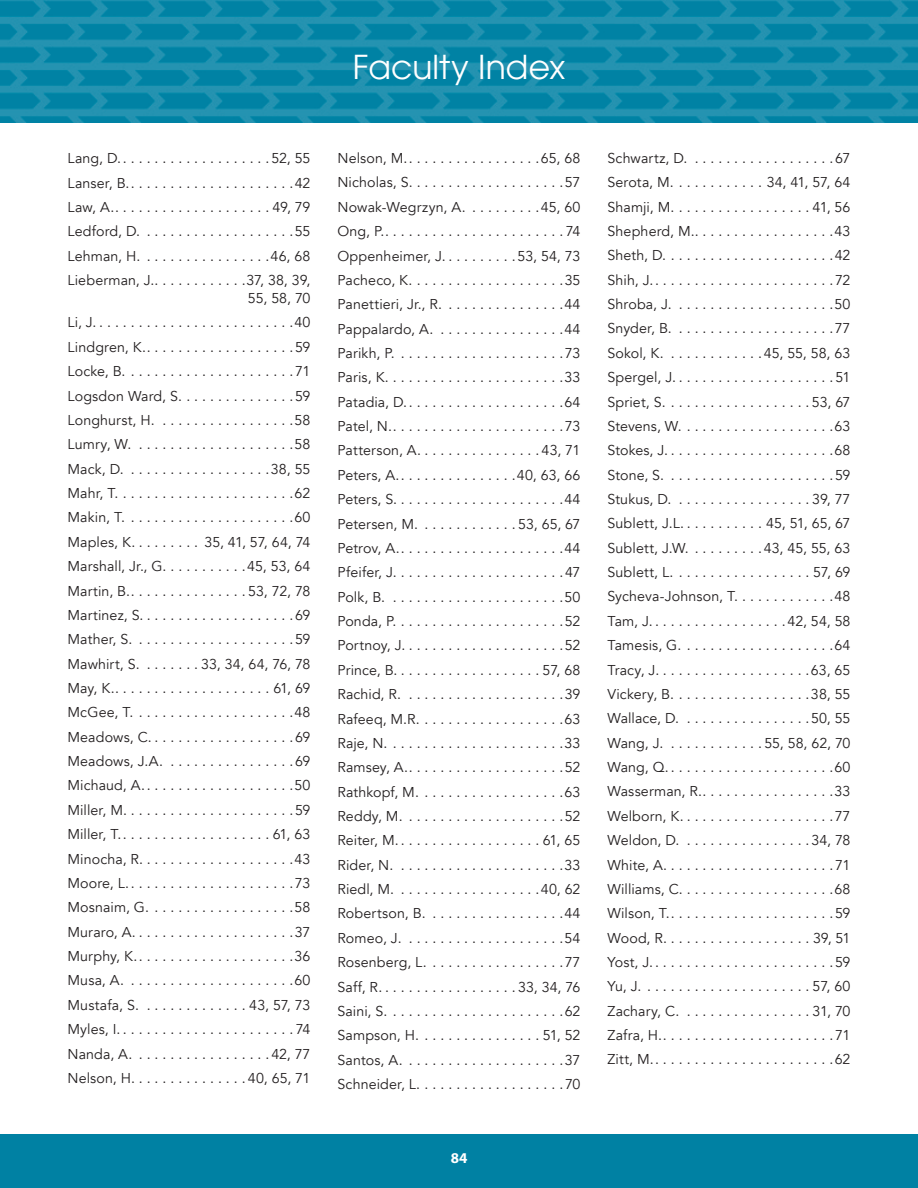
<style>
.page{position:relative;width:918px;height:1188px;background:#fff}
.page>*{position:absolute;margin:0;border:0;box-sizing:border-box;transform-origin:0 0}
.t1{font:33px "Avant Garde";color:#fff}
.t2{font:700 15px "Myriad Pro";color:#fff}
.t3{font:14.25px/24.3px "Avenir";letter-spacing:.01em;color:#231f20;text-align:justify}
</style>
<div class="page">
<div style="left:0;top:1134px;width:918px;height:54px;background:#0081a3"></div>
<img style="left:0;top:0;width:918px;height:122px">
<p class="t3" style="left:67px;top:146px;width:245px">Lang, D. . . . . . . . . . . . . . . . . . . .52, 55<br>Lanser, B. . . . . . . . . . . . . . . . . . . . . .42<br>Law, A. . . . . . . . . . . . . . . . . . . . . 49, 79<br>Ledford, D. . . . . . . . . . . . . . . . . . . .55<br>Lehman, H. . . . . . . . . . . . . . . . .46, 68<br>Lieberman, J. . . . . . . . . . . . .37, 38, 39,</p>
<p class="t3" style="left:67px;top:286px;width:245px;text-indent:180px">55, 58, 70<br>Li, J. . . . . . . . . . . . . . . . . . . . . . . . . .40<br>Lindgren, K. . . . . . . . . . . . . . . . . . . .59<br>Locke, B. . . . . . . . . . . . . . . . . . . . . . 71<br>Logsdon Ward, S. . . . . . . . . . . . . . .59<br>Longhurst, H. . . . . . . . . . . . . . . . . .58<br>Lumry, W. . . . . . . . . . . . . . . . . . . . .58<br>Mack, D. . . . . . . . . . . . . . . . . . .38, 55<br>Mahr, T. . . . . . . . . . . . . . . . . . . . . . .62<br>Makin, T. . . . . . . . . . . . . . . . . . . . . .60<br>Maples, K. . . . . . . . . 35, 41, 57, 64, 74<br>Marshall, Jr., G. . . . . . . . . . .45, 53, 64<br>Martin, B. . . . . . . . . . . . . . . . 53, 72, 78<br>Martinez, S. . . . . . . . . . . . . . . . . . . .69<br>Mather, S. . . . . . . . . . . . . . . . . . . . .59<br>Mawhirt, S. . . . . . . . 33, 34, 64, 76, 78<br>May, K. . . . . . . . . . . . . . . . . . . . . 61, 69<br>McGee, T. . . . . . . . . . . . . . . . . . . . .48<br>Meadows, C. . . . . . . . . . . . . . . . . . .69<br>Meadows, J.A. . . . . . . . . . . . . . . . .69<br>Michaud, A. . . . . . . . . . . . . . . . . . . .50<br>Miller, M. . . . . . . . . . . . . . . . . . . . . .59<br>Miller, T. . . . . . . . . . . . . . . . . . . . 61, 63<br>Minocha, R. . . . . . . . . . . . . . . . . . . .43<br>Moore, L. . . . . . . . . . . . . . . . . . . . . .73<br>Mosnaim, G. . . . . . . . . . . . . . . . . . .58<br>Muraro, A. . . . . . . . . . . . . . . . . . . . .37<br>Murphy, K. . . . . . . . . . . . . . . . . . . . .36<br>Musa, A. . . . . . . . . . . . . . . . . . . . . .60<br>Mustafa, S. . . . . . . . . . . . . . 43, 57, 73<br>Myles, I. . . . . . . . . . . . . . . . . . . . . . . 74<br>Nanda, A. . . . . . . . . . . . . . . . . .42, 77<br>Nelson, H. . . . . . . . . . . . . . . 40, 65, 71</p>
<h1 class="t1" style="left:353px;top:47px;width:214px">Faculty Index</h1>
<p class="t3" style="left:338px;top:146px;width:245px">Nelson, M. . . . . . . . . . . . . . . . . .65, 68<br>Nicholas, S. . . . . . . . . . . . . . . . . . . .57<br>Nowak-Wegrzyn, A. . . . . . . . . .45, 60<br>Ong, P. . . . . . . . . . . . . . . . . . . . . . . . 74<br>Oppenheimer, J. . . . . . . . . .53, 54, 73<br>Pacheco, K. . . . . . . . . . . . . . . . . . . .35<br>Panettieri, Jr., R. . . . . . . . . . . . . . . .44<br>Pappalardo, A. . . . . . . . . . . . . . . . .44<br>Parikh, P. . . . . . . . . . . . . . . . . . . . . .73<br>Paris, K. . . . . . . . . . . . . . . . . . . . . . .33<br>Patadia, D. . . . . . . . . . . . . . . . . . . . .64<br>Patel, N. . . . . . . . . . . . . . . . . . . . . . .73<br>Patterson, A. . . . . . . . . . . . . . . . 43, 71<br>Peters, A. . . . . . . . . . . . . . . .40, 63, 66<br>Peters, S. . . . . . . . . . . . . . . . . . . . . .44<br>Petersen, M. . . . . . . . . . . . . 53, 65, 67<br>Petrov, A. . . . . . . . . . . . . . . . . . . . . .44<br>Pfeifer, J. . . . . . . . . . . . . . . . . . . . . .47<br>Polk, B. . . . . . . . . . . . . . . . . . . . . . .50<br>Ponda, P. . . . . . . . . . . . . . . . . . . . . .52<br>Portnoy, J. . . . . . . . . . . . . . . . . . . . .52<br>Prince, B. . . . . . . . . . . . . . . . . . . 57, 68<br>Rachid, R. . . . . . . . . . . . . . . . . . . . .39<br>Rafeeq, M.R. . . . . . . . . . . . . . . . . . .63<br>Raje, N. . . . . . . . . . . . . . . . . . . . . . .33<br>Ramsey, A. . . . . . . . . . . . . . . . . . . . .52<br>Rathkopf, M. . . . . . . . . . . . . . . . . . .63<br>Reddy, M. . . . . . . . . . . . . . . . . . . . .52<br>Reiter, M. . . . . . . . . . . . . . . . . . . 61, 65<br>Rider, N. . . . . . . . . . . . . . . . . . . . . .33<br>Riedl, M. . . . . . . . . . . . . . . . . . .40, 62<br>Robertson, B. . . . . . . . . . . . . . . . . .44<br>Romeo, J. . . . . . . . . . . . . . . . . . . . .54<br>Rosenberg, L. . . . . . . . . . . . . . . . . .77<br>Saff, R. . . . . . . . . . . . . . . . . . 33, 34, 76<br>Saini, S. . . . . . . . . . . . . . . . . . . . . . .62<br>Sampson, H. . . . . . . . . . . . . . . . 51, 52<br>Santos, A. . . . . . . . . . . . . . . . . . . . .37<br>Schneider, L. . . . . . . . . . . . . . . . . . .70</p>
<p class="t3" style="left:608px;top:146px;width:245px">Schwartz, D. . . . . . . . . . . . . . . . . . . 67<br>Serota, M. . . . . . . . . . . . 34, 41, 57, 64<br>Shamji, M. . . . . . . . . . . . . . . . . . 41, 56<br>Shepherd, M.. . . . . . . . . . . . . . . . . .43<br>Sheth, D. . . . . . . . . . . . . . . . . . . . . .42<br>Shih, J. . . . . . . . . . . . . . . . . . . . . . . .72<br>Shroba, J. . . . . . . . . . . . . . . . . . . . .50<br>Snyder, B. . . . . . . . . . . . . . . . . . . . .77<br>Sokol, K. . . . . . . . . . . . .45, 55, 58, 63<br>Spergel, J. . . . . . . . . . . . . . . . . . . . . 51<br>Spriet, S. . . . . . . . . . . . . . . . . . . 53, 67<br>Stevens, W. . . . . . . . . . . . . . . . . . . .63<br>Stokes, J. . . . . . . . . . . . . . . . . . . . . .68<br>Stone, S. . . . . . . . . . . . . . . . . . . . . .59<br>Stukus, D. . . . . . . . . . . . . . . . . . 39, 77<br>Sublett, J.L. . . . . . . . . . . 45, 51, 65, 67<br>Sublett, J.W. . . . . . . . . .43, 45, 55, 63<br>Sublett, L. . . . . . . . . . . . . . . . . . 57, 69<br>Sycheva-Johnson, T. . . . . . . . . . . . .48<br>Tam, J. . . . . . . . . . . . . . . . . .42, 54, 58<br>Tamesis, G. . . . . . . . . . . . . . . . . . . .64<br>Tracy, J. . . . . . . . . . . . . . . . . . . .63, 65<br>Vickery, B. . . . . . . . . . . . . . . . . .38, 55<br>Wallace, D. . . . . . . . . . . . . . . . .50, 55<br>Wang, J. . . . . . . . . . . . . 55, 58, 62, 70<br>Wang, Q. . . . . . . . . . . . . . . . . . . . . .60<br>Wasserman, R. . . . . . . . . . . . . . . . . .33<br>Welborn, K. . . . . . . . . . . . . . . . . . . .77<br>Weldon, D. . . . . . . . . . . . . . . . .34, 78<br>White, A. . . . . . . . . . . . . . . . . . . . . .71<br>Williams, C. . . . . . . . . . . . . . . . . . . .68<br>Wilson, T. . . . . . . . . . . . . . . . . . . . . .59<br>Wood, R. . . . . . . . . . . . . . . . . . . 39, 51<br>Yost, J. . . . . . . . . . . . . . . . . . . . . . . .59<br>Yu, J. . . . . . . . . . . . . . . . . . . . . . 57, 60<br>Zachary, C. . . . . . . . . . . . . . . . . 31, 70<br>Zafra, H. . . . . . . . . . . . . . . . . . . . . . . 71<br>Zitt, M. . . . . . . . . . . . . . . . . . . . . . . .62</p>
<p class="t2" style="left:451px;top:1148px;width:18px">84</p>
</div>
